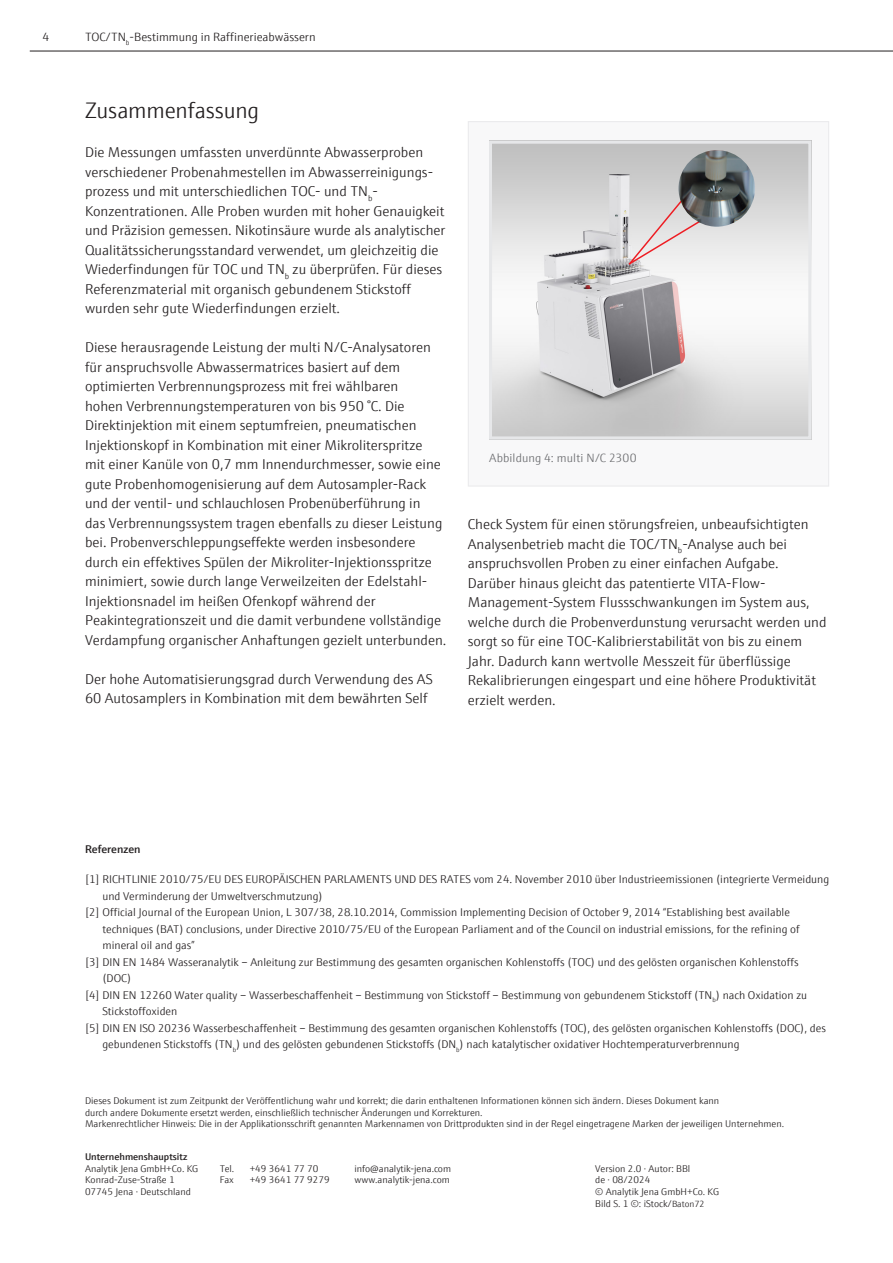
<style>
.page{position:relative;width:893px;height:1263px;background:#fff}
.page>*{position:absolute;margin:0;border:0;box-sizing:border-box;transform-origin:0 0}
.H2_15pt_schwarz{font:300 22.5px "E+H Sans";letter-spacing:-.01em;color:#231f20}
.Innenseiten_Fließtext_9_5_pt_schwarz{font:300 14.25px/19.5px "E+H Sans";color:#231f20}
.Fließtext{font:300 14.25px/19.5px "E+H Sans";color:#231f20}
.t1{font:300 12px "E+H Sans";color:#231f20}
.Legende_8_pt_grau{font:300 12px "E+H Sans";letter-spacing:.01em;color:#6c6d70}
.Innenseiten_Zwischenüberschrift_9_5_pt_r{font:300 11.25px/16.5px "E+H Sans";color:#231f20}
.References_7_5pt{font:600 11.25px "E+H Sans";color:#231f20}
.Address_Default{font:300 9.75px/11.7px "E+H Sans";color:#231f20}
.t2{font:600 9.75px "E+H Sans";color:#231f20}
.s1{font-size:9px}
</style>
<div class="page">
<div style="left:468px;top:121px;width:361px;height:366px;background:#f8f8f9;border:1px solid #ebebed"></div>
<hr style="left:30px;top:51px;width:863px;height:1px;background:#231f20">
<img style="left:493px;top:145px;width:314px;height:290px">
<div style="left:489px;top:141px;width:322px;height:298px;border:3px solid #e6e7e9"></div>
<svg style="left:627px;top:188px;width:91px;height:78px"></svg>
<img style="left:678px;top:150px;width:77px;height:77px;border-radius:38px">
<p class="t1" style="left:43px;top:29px;width:8px">4</p>
<p class="t1" style="left:85px;top:29px;width:232px">TOC/TN<sub>b</sub>-Bestimmung in Raffinerieabwässern</p>
<p class="H2_15pt_schwarz" style="left:85px;top:94px;width:176px">Zusammenfassung</p>
<p class="Fließtext" style="left:85px;top:142px;width:362px">Die Messungen umfassten unverdünnte Abwasserproben verschiedener Probenahmestellen im Abwasserreinigungs&shy;prozess und mit unterschiedlichen TOC- und TN<sub>b</sub>-Konzentrationen. Alle Proben wurden mit hoher Genauigkeit und Präzision gemessen. Nikotinsäure wurde als analytischer Qualitätssicherungsstandard verwendet, um gleichzeitig die Wiederfindungen für TOC und TN<sub>b</sub> zu überprüfen. Für dieses Referenzmaterial mit organisch gebundenem Stickstoff wurden sehr gute Wiederfindungen erzielt.</p>
<p class="Innenseiten_Fließtext_9_5_pt_schwarz" style="left:85px;top:337px;width:363px">Diese herausragende Leistung der multi N/C-Analysatoren für anspruchsvolle Abwassermatrices basiert auf dem optimierten Verbrennungsprozess mit frei wählbaren<br>hohen Verbrennungstemperaturen von bis 950 °C. Die Direktinjektion mit einem septumfreien, pneumatischen Injektionskopf in Kombination mit einer Mikroliterspritze<br>mit einer Kanüle von 0,7 mm Innendurchmesser, sowie eine gute Probenhomogenisierung auf dem Autosampler-Rack und der ventil- und schlauchlosen Probenüberführung in<br>das Verbrennungssystem tragen ebenfalls zu dieser Leistung bei. Probenverschleppungseffekte werden insbesondere durch ein effektives Spülen der Mikroliter-Injektionsspritze minimiert, sowie durch lange Verweilzeiten der Edelstahl-Injektionsnadel im heißen Ofenkopf während der Peakintegrationszeit und die damit verbundene vollständige Verdampfung organischer Anhaftungen gezielt unterbunden.</p>
<p class="Innenseiten_Fließtext_9_5_pt_schwarz" style="left:85px;top:668px;width:349px">Der hohe Automatisierungsgrad durch Verwendung des AS<br>60 Autosamplers in Kombination mit dem bewährten Self</p>
<p class="Legende_8_pt_grau" style="left:489px;top:449px;width:149px">Abbildung 4: multi N/C 2300</p>
<p class="Innenseiten_Fließtext_9_5_pt_schwarz" style="left:468px;top:513px;width:360px">Check System für einen störungsfreien, unbeaufsichtigten Analysenbetrieb macht die TOC/TN<sub>b</sub>-Analyse auch bei anspruchsvollen Proben zu einer einfachen Aufgabe.<br>Darüber hinaus gleicht das patentierte VITA-Flow-Management-System Flussschwankungen im System aus, welche durch die Probenverdunstung verursacht werden und sorgt so für eine TOC-Kalibrierstabilität von bis zu einem Jahr. Dadurch kann wertvolle Messzeit für überflüssige Rekalibrierungen eingespart und eine höhere Produktivität erzielt werden.</p>
<p class="References_7_5pt" style="left:85px;top:841px;width:57px">Referenzen</p>
<p class="Innenseiten_Zwischenüberschrift_9_5_pt_r" style="left:102px;top:870px;width:728px;text-indent:-17px">[1] RICHTLINIE 2010/75/EU DES EUROPÄISCHEN PARLAMENTS UND DES RATES vom 24. November 2010 über Industrieemissionen (integrierte Vermeidung und Verminderung der Umweltverschmutzung)</p>
<p class="Innenseiten_Zwischenüberschrift_9_5_pt_r" style="left:102px;top:903px;width:699px;text-indent:-17px">[2] Official Journal of the European Union, L 307/38, 28.10.2014, Commission Implementing Decision of October 9, 2014 “Establishing best available techniques (BAT) conclusions, under Directive 2010/75/EU of the European Parliament and of the Council on industrial emissions, for the refining of mineral oil and gas”</p>
<p class="Innenseiten_Zwischenüberschrift_9_5_pt_r" style="left:102px;top:953px;width:698px;text-indent:-17px">[3] DIN EN 1484 Wasseranalytik – Anleitung zur Bestimmung des gesamten organischen Kohlenstoffs (TOC) und des gelösten organischen Kohlenstoffs (DOC)</p>
<p class="Innenseiten_Zwischenüberschrift_9_5_pt_r" style="left:102px;top:986px;width:706px;text-indent:-17px">[4] DIN EN 12260 Water quality – Wasserbeschaffenheit – Bestimmung von Stickstoff – Bestimmung von gebundenem Stickstoff (TN<sub>b</sub>) nach Oxidation zu<br>Stickstoffoxiden</p>
<p class="Innenseiten_Zwischenüberschrift_9_5_pt_r" style="left:102px;top:1019px;width:725px;text-indent:-17px">[5] DIN EN ISO 20236 Wasserbeschaffenheit – Bestimmung des gesamten organischen Kohlenstoffs (TOC), des gelösten organischen Kohlenstoffs (DOC), des gebundenen Stickstoffs (TN<sub>b</sub>) und des gelösten gebundenen Stickstoffs (DN<sub>b</sub>) nach katalytischer oxidativer Hochtemperaturverbrennung</p>
<p class="Address_Default" style="left:85px;top:1094px;width:701px">Dieses Dokument ist zum Zeitpunkt der Veröffentlichung wahr und korrekt; die darin enthaltenen Informationen können sich ändern. Dieses Dokument kann<br>durch andere Dokumente ersetzt werden, einschließlich technischer Änderungen und Korrekturen.<br>Markenrechtlicher Hinweis: Die in der Applikationsschrift genannten Markennamen von Drittprodukten sind in der Regel eingetragene Marken der jeweiligen Unternehmen.</p>
<p class="t2" style="left:85px;top:1149px;width:104px">Unternehmenshauptsitz</p>
<p class="Address_Default" style="left:85px;top:1161px;width:115px">Analytik Jena GmbH+Co. KG<br>Konrad-Zuse-Straße 1<br>07745 Jena · Deutschland</p>
<p class="Address_Default" style="left:220px;top:1161px;width:16px">Tel.</p>
<p class="Address_Default" style="left:250px;top:1161px;width:70px">+49 3641 77 70</p>
<p class="Address_Default" style="left:220px;top:1173px;width:16px">Fax</p>
<p class="Address_Default" style="left:250px;top:1173px;width:82px">+49 3641 77 9279</p>
<p class="Address_Default" style="left:354px;top:1161px;width:98px">info@analytik-jena.com www.analytik-jena.com</p>
<p class="Address_Default" style="left:595px;top:1161px;width:96px">Version 2.0 · Autor: BBl</p>
<p class="Address_Default" style="left:595px;top:1173px;width:57px">de · 08/2024</p>
<p class="Address_Default" style="left:595px;top:1185px;width:125px">© Analytik Jena GmbH+Co. KG</p>
<p class="Address_Default" style="left:595px;top:1197px;width:111px">Bild S. 1 ©: iStock/<span class="s1">Baton72</span></p>
</div>
